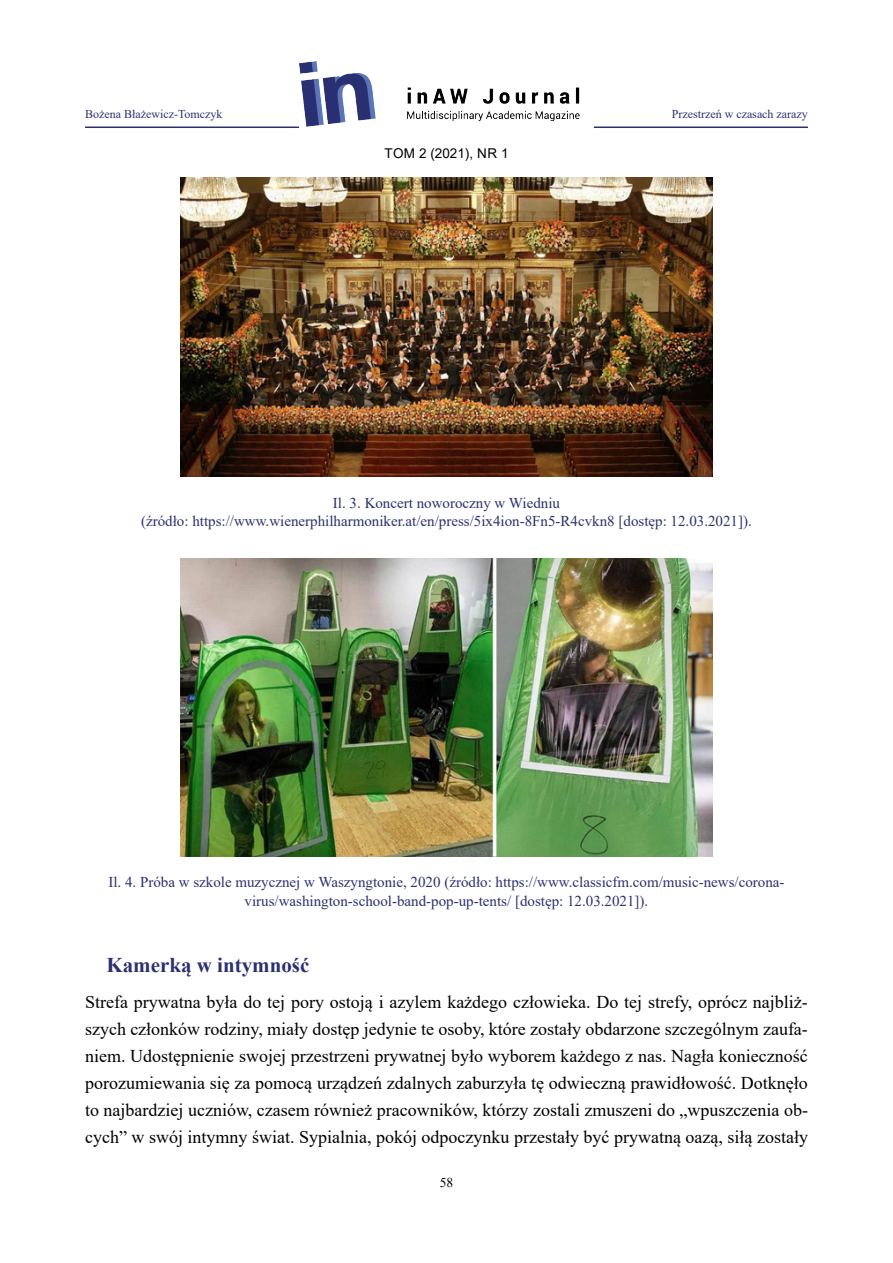
<style>
.page{position:relative;width:893px;height:1263px;background:#fff}
.page>*{position:absolute;margin:0;border:0;box-sizing:border-box;transform-origin:0 0}
.t1{font:700 21px "Times New Roman";color:#2b316f}
.t2{font:18px/27px "Times New Roman";color:#000;text-align:justify}
.t3{font:15px/18.8px "Times New Roman";color:#2b316f;text-align:center}
.t4{font:13.5px "Arial";letter-spacing:.01em;color:#000}
.t5{font:13.5px "Times New Roman";color:#000}
.t6{font:12px "Times New Roman";color:#2b316f}
</style>
<div class="page">
<img style="left:299px;top:61px;width:281px;height:66px">
<hr style="left:85px;top:126px;width:214px;height:2px;background:#2b316f">
<hr style="left:594px;top:126px;width:214px;height:2px;background:#2b316f">
<img style="left:181px;top:177px;width:531px;height:299px">
<img style="left:181px;top:558px;width:531px;height:298px">
<p class="t6" style="left:85px;top:106px;width:139px">Bożena Błażewicz-Tomczyk</p>
<p class="t6" style="left:672px;top:106px;width:138px">Przestrzeń w czasach zarazy</p>
<p class="t4" style="left:384px;top:144px;width:126px">TOM 2 (2021), NR 1</p>
<p class="t3" style="left:141px;top:493px;width:612px">Il. 3. Koncert noworoczny w Wiedniu<br>(źródło: https://www.wienerphilharmoniker.at/en/press/5ix4ion-8Fn5-R4cvkn8 [dostęp: 12.03.2021]).</p>
<p class="t3" style="left:108px;top:872px;width:678px">Il. 4. Próba w szkole muzycznej w Waszyngtonie, 2020 (źródło: https://www.classicfm.com/music-news/corona&shy;virus/washington-school-band-pop-up-tents/ [dostęp: 12.03.2021]).</p>
<p class="t1" style="left:106px;top:950px;width:204px">Kamerką w intymność</p>
<p class="t2" style="left:85px;top:988px;width:724px">Strefa prywatna była do tej pory ostoją i azylem każdego człowieka. Do tej strefy, oprócz najbliż&shy;szych członków rodziny, miały dostęp jedynie te osoby, które zostały obdarzone szczególnym zaufa&shy;niem. Udostępnienie swojej przestrzeni prywatnej było wyborem każdego z nas. Nagła konieczność porozumiewania się za pomocą urządzeń zdalnych zaburzyła tę odwieczną prawidłowość. Dotknęło to najbardziej uczniów, czasem również pracowników, którzy zostali zmuszeni do „wpuszczenia ob&shy;cych” w swój intymny świat. Sypialnia, pokój odpoczynku przestały być prywatną oazą, siłą zostały</p>
<p class="t5" style="left:440px;top:1173px;width:15px">58</p>
</div>
